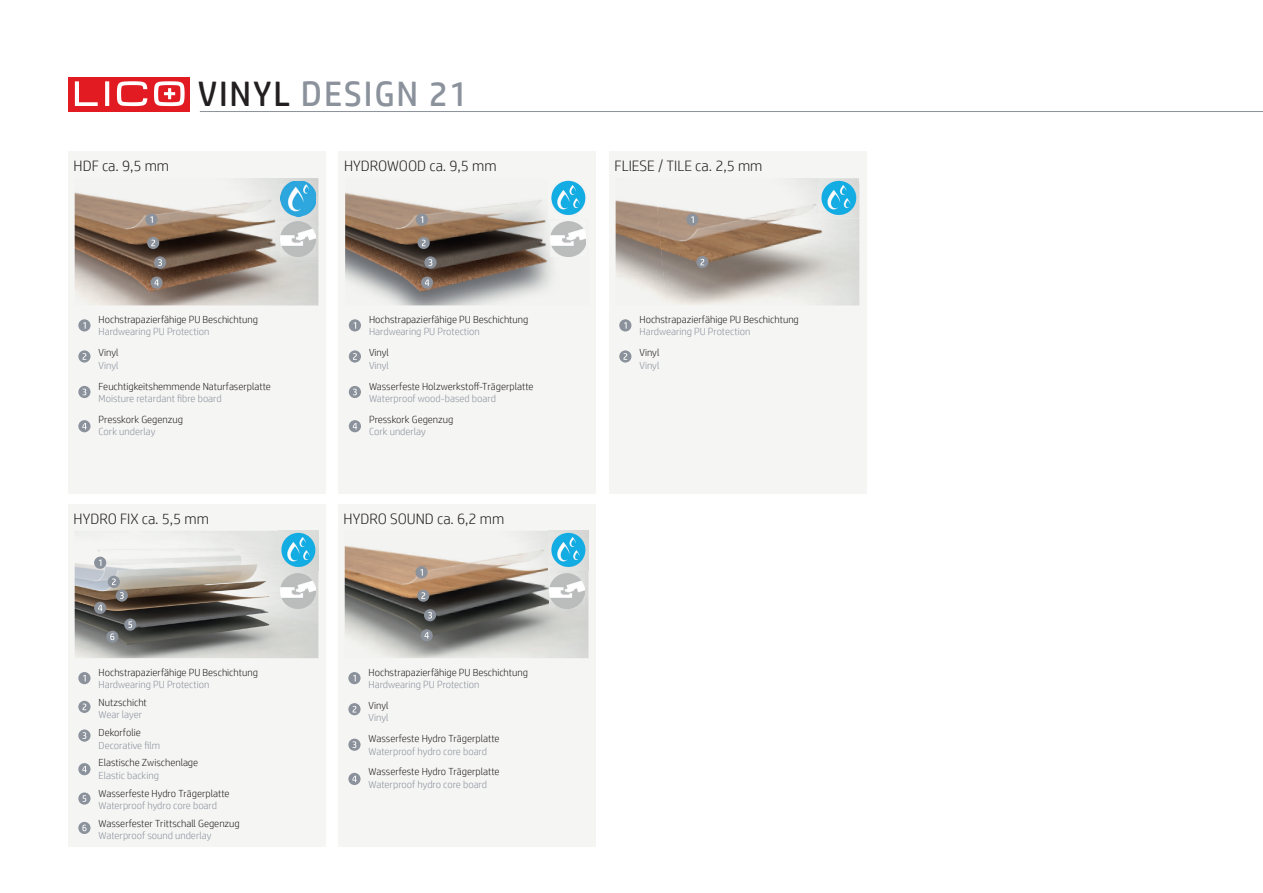
<style>
.page{position:relative;width:1263px;height:893px;background:#fff}
.page>*{position:absolute;margin:0;border:0;box-sizing:border-box;transform-origin:0 0}
.t1{font:35.4px "HP Simplified";letter-spacing:.05em;color:#8b929c}
.t2{font:300 15.15px "HP Simplified";color:#231f20}
.t3{font:300 10.35px "HP Simplified";color:#231f20}
.t4{font:300 10.35px "HP Simplified";color:#8b929c}
.s1{color:#231f20}
</style>
<div class="page">
<hr style="left:200px;top:111px;width:1063px;height:1px;background:#8b929c">
<div style="left:68px;top:77px;width:122px;height:34px;background:#e21a21"></div>
<svg style="left:75px;top:81px;width:110px;height:25px"></svg>
<div style="left:68px;top:504px;width:257px;height:343px;background:#f5f5f4"></div>
<img style="left:75px;top:531px;width:243px;height:127px">
<div style="left:78px;top:672px;width:13px;height:12px;background:#8b929c;border-radius:50%"></div>
<svg style="left:83px;top:675px;width:3px;height:6px"></svg>
<svg style="left:94px;top:557px;width:12px;height:12px"></svg>
<svg style="left:78px;top:701px;width:13px;height:12px"></svg>
<svg style="left:83px;top:704px;width:3px;height:6px"></svg>
<div style="left:108px;top:576px;width:12px;height:12px;background:#8b929c;border-radius:50%"></div>
<svg style="left:112px;top:578px;width:4px;height:7px"></svg>
<svg style="left:78px;top:729px;width:13px;height:13px"></svg>
<svg style="left:83px;top:732px;width:3px;height:7px"></svg>
<div style="left:116px;top:589px;width:12px;height:13px;background:#8b929c;border-radius:50%"></div>
<svg style="left:120px;top:592px;width:4px;height:7px"></svg>
<div style="left:94px;top:602px;width:12px;height:12px;background:#8b929c;border-radius:50%"></div>
<svg style="left:98px;top:605px;width:4px;height:6px"></svg>
<div style="left:78px;top:763px;width:13px;height:12px;background:#8b929c;border-radius:50%"></div>
<svg style="left:82px;top:766px;width:5px;height:6px"></svg>
<svg style="left:78px;top:792px;width:13px;height:13px"></svg>
<svg style="left:83px;top:795px;width:3px;height:7px"></svg>
<div style="left:124px;top:618px;width:12px;height:13px;background:#8b929c;border-radius:50%"></div>
<svg style="left:128px;top:621px;width:4px;height:7px"></svg>
<div style="left:106px;top:631px;width:12px;height:12px;background:#8b929c;border-radius:50%"></div>
<svg style="left:110px;top:633px;width:4px;height:7px"></svg>
<svg style="left:78px;top:822px;width:13px;height:12px"></svg>
<svg style="left:82px;top:825px;width:4px;height:6px"></svg>
<img style="left:281px;top:573px;width:35px;height:35px">
<img style="left:278px;top:531px;width:40px;height:40px">
<div style="left:338px;top:504px;width:257px;height:343px;background:#f5f5f4"></div>
<img style="left:345px;top:531px;width:243px;height:127px">
<div style="left:348px;top:672px;width:13px;height:12px;background:#8b929c;border-radius:50%"></div>
<svg style="left:353px;top:675px;width:3px;height:6px"></svg>
<div style="left:415px;top:566px;width:13px;height:12px;background:#8b929c;border-radius:50%"></div>
<svg style="left:420px;top:569px;width:3px;height:7px"></svg>
<svg style="left:348px;top:703px;width:13px;height:12px"></svg>
<svg style="left:353px;top:706px;width:3px;height:6px"></svg>
<div style="left:417px;top:590px;width:12px;height:12px;background:#8b929c;border-radius:50%"></div>
<svg style="left:421px;top:592px;width:4px;height:7px"></svg>
<svg style="left:348px;top:739px;width:13px;height:12px"></svg>
<svg style="left:353px;top:741px;width:3px;height:7px"></svg>
<div style="left:424px;top:609px;width:12px;height:12px;background:#8b929c;border-radius:50%"></div>
<svg style="left:428px;top:612px;width:4px;height:7px"></svg>
<div style="left:421px;top:629px;width:12px;height:12px;background:#8b929c;border-radius:50%"></div>
<svg style="left:424px;top:632px;width:5px;height:7px"></svg>
<div style="left:348px;top:773px;width:13px;height:12px;background:#8b929c;border-radius:50%"></div>
<svg style="left:352px;top:776px;width:5px;height:6px"></svg>
<img style="left:550px;top:573px;width:35px;height:35px">
<div style="left:68px;top:152px;width:257px;height:342px;background:#f5f5f4"></div>
<img style="left:75px;top:178px;width:243px;height:127px">
<div style="left:78px;top:319px;width:13px;height:12px;background:#8b929c;border-radius:50%"></div>
<svg style="left:83px;top:322px;width:3px;height:7px"></svg>
<div style="left:145px;top:213px;width:13px;height:13px;background:#8b929c;border-radius:50%"></div>
<svg style="left:150px;top:216px;width:3px;height:7px"></svg>
<svg style="left:78px;top:350px;width:13px;height:13px"></svg>
<svg style="left:83px;top:353px;width:3px;height:7px"></svg>
<div style="left:147px;top:237px;width:12px;height:12px;background:#8b929c;border-radius:50%"></div>
<svg style="left:151px;top:240px;width:4px;height:6px"></svg>
<svg style="left:78px;top:386px;width:13px;height:12px"></svg>
<svg style="left:83px;top:389px;width:3px;height:6px"></svg>
<div style="left:154px;top:256px;width:12px;height:13px;background:#8b929c;border-radius:50%"></div>
<svg style="left:158px;top:259px;width:4px;height:7px"></svg>
<div style="left:151px;top:277px;width:12px;height:12px;background:#8b929c;border-radius:50%"></div>
<svg style="left:154px;top:279px;width:5px;height:7px"></svg>
<div style="left:78px;top:420px;width:13px;height:12px;background:#8b929c;border-radius:50%"></div>
<svg style="left:82px;top:423px;width:5px;height:6px"></svg>
<div style="left:338px;top:152px;width:257px;height:342px;background:#f5f5f4"></div>
<img style="left:345px;top:192px;width:229px;height:113px">
<svg style="left:349px;top:319px;width:12px;height:12px"></svg>
<svg style="left:416px;top:213px;width:12px;height:13px"></svg>
<svg style="left:421px;top:216px;width:2px;height:7px"></svg>
<div style="left:349px;top:350px;width:12px;height:13px;background:#8b929c;border-radius:50%"></div>
<svg style="left:353px;top:353px;width:4px;height:7px"></svg>
<svg style="left:418px;top:237px;width:12px;height:12px"></svg>
<svg style="left:422px;top:240px;width:4px;height:6px"></svg>
<div style="left:349px;top:386px;width:12px;height:12px;background:#8b929c;border-radius:50%"></div>
<svg style="left:353px;top:389px;width:4px;height:6px"></svg>
<svg style="left:424px;top:256px;width:13px;height:13px"></svg>
<svg style="left:429px;top:259px;width:3px;height:7px"></svg>
<div style="left:421px;top:277px;width:12px;height:12px;background:#8b929c;border-radius:50%"></div>
<svg style="left:425px;top:279px;width:4px;height:7px"></svg>
<div style="left:349px;top:420px;width:12px;height:12px;background:#8b929c;border-radius:50%"></div>
<svg style="left:353px;top:423px;width:4px;height:6px"></svg>
<div style="left:609px;top:152px;width:257px;height:342px;background:#f5f5f4"></div>
<img style="left:667px;top:178px;width:192px;height:127px">
<img style="left:616px;top:200px;width:51px;height:100px">
<div style="left:619px;top:319px;width:12px;height:12px;background:#8b929c;border-radius:50%"></div>
<svg style="left:624px;top:322px;width:3px;height:7px"></svg>
<div style="left:686px;top:213px;width:12px;height:13px;background:#8b929c;border-radius:50%"></div>
<svg style="left:691px;top:216px;width:3px;height:7px"></svg>
<svg style="left:619px;top:350px;width:12px;height:13px"></svg>
<svg style="left:623px;top:353px;width:4px;height:7px"></svg>
<svg style="left:696px;top:256px;width:12px;height:12px"></svg>
<svg style="left:700px;top:259px;width:4px;height:6px"></svg>
<img style="left:588px;top:531px;width:1px;height:40px">
<img style="left:548px;top:531px;width:40px;height:40px">
<img style="left:819px;top:179px;width:40px;height:40px">
<img style="left:281px;top:221px;width:35px;height:35px">
<img style="left:551px;top:221px;width:35px;height:35px">
<img style="left:281px;top:181px;width:35px;height:35px">
<img style="left:548px;top:180px;width:38px;height:39px">
<h2 class="t2" style="left:74px;top:156px;width:97px">HDF ca. 9,5 mm</h2>
<h1 class="t1" style="left:198px;top:70px;width:272px"><span class="s1">VINYL</span> DESIGN 21</h1>
<h2 class="t2" style="left:344px;top:156px;width:154px">HYDROWOOD ca. 9,5 mm</h2>
<p class="t3" style="left:99px;top:313px;width:161px">Hochstrapazierfähige PU Beschichtung</p>
<p class="t4" style="left:99px;top:325px;width:112px">Hardwearing PU Protection</p>
<p class="t3" style="left:99px;top:346px;width:21px">Vinyl</p>
<p class="t4" style="left:99px;top:358px;width:21px">Vinyl</p>
<p class="t3" style="left:99px;top:379px;width:174px">Feuchtigkeitshemmende Naturfaserplatte</p>
<p class="t4" style="left:99px;top:391px;width:125px">Moisture retardant fibre board</p>
<p class="t3" style="left:99px;top:412px;width:86px">Presskork Gegenzug</p>
<p class="t4" style="left:99px;top:425px;width:58px">Cork underlay</p>
<h2 class="t2" style="left:74px;top:508px;width:137px">HYDRO FIX ca. 5,5 mm</h2>
<p class="t3" style="left:99px;top:665px;width:161px">Hochstrapazierfähige PU Beschichtung</p>
<p class="t4" style="left:99px;top:678px;width:112px">Hardwearing PU Protection</p>
<p class="t3" style="left:99px;top:696px;width:50px">Nutzschicht</p>
<p class="t4" style="left:99px;top:708px;width:45px">Wear layer</p>
<p class="t3" style="left:99px;top:726px;width:44px">Dekorfolie</p>
<p class="t4" style="left:99px;top:738px;width:63px">Decorative film</p>
<p class="t3" style="left:99px;top:756px;width:101px">Elastische Zwischenlage</p>
<p class="t4" style="left:99px;top:768px;width:62px">Elastic backing</p>
<p class="t3" style="left:99px;top:786px;width:133px">Wasserfeste Hydro Trägerplatte</p>
<p class="t4" style="left:99px;top:799px;width:120px">Waterproof hydro core board</p>
<p class="t3" style="left:99px;top:816px;width:143px">Wasserfester Trittschall Gegenzug</p>
<p class="t4" style="left:99px;top:829px;width:114px">Waterproof sound underlay</p>
<p class="t3" style="left:369px;top:313px;width:161px">Hochstrapazierfähige PU Beschichtung</p>
<p class="t4" style="left:369px;top:325px;width:112px">Hardwearing PU Protection</p>
<p class="t3" style="left:369px;top:346px;width:21px">Vinyl</p>
<p class="t4" style="left:369px;top:358px;width:21px">Vinyl</p>
<p class="t3" style="left:369px;top:379px;width:166px">Wasserfeste Holzwerkstoff-Trägerplatte</p>
<p class="t4" style="left:369px;top:391px;width:128px">Waterproof wood-based board</p>
<p class="t3" style="left:369px;top:412px;width:86px">Presskork Gegenzug</p>
<p class="t4" style="left:369px;top:425px;width:58px">Cork underlay</p>
<h2 class="t2" style="left:344px;top:508px;width:162px">HYDRO SOUND ca. 6,2 mm</h2>
<p class="t3" style="left:369px;top:665px;width:161px">Hochstrapazierfähige PU Beschichtung</p>
<p class="t4" style="left:369px;top:678px;width:112px">Hardwearing PU Protection</p>
<p class="t3" style="left:369px;top:699px;width:21px">Vinyl</p>
<p class="t4" style="left:369px;top:711px;width:21px">Vinyl</p>
<p class="t3" style="left:369px;top:732px;width:133px">Wasserfeste Hydro Trägerplatte</p>
<p class="t4" style="left:369px;top:744px;width:120px">Waterproof hydro core board</p>
<p class="t3" style="left:369px;top:765px;width:133px">Wasserfeste Hydro Trägerplatte</p>
<p class="t4" style="left:369px;top:777px;width:120px">Waterproof hydro core board</p>
<h2 class="t2" style="left:614px;top:156px;width:149px">FLIESE / TILE ca. 2,5 mm</h2>
<p class="t3" style="left:639px;top:313px;width:161px">Hochstrapazierfähige PU Beschichtung</p>
<p class="t4" style="left:639px;top:325px;width:112px">Hardwearing PU Protection</p>
<p class="t3" style="left:639px;top:346px;width:21px">Vinyl</p>
<p class="t4" style="left:639px;top:358px;width:21px">Vinyl</p>
</div>
